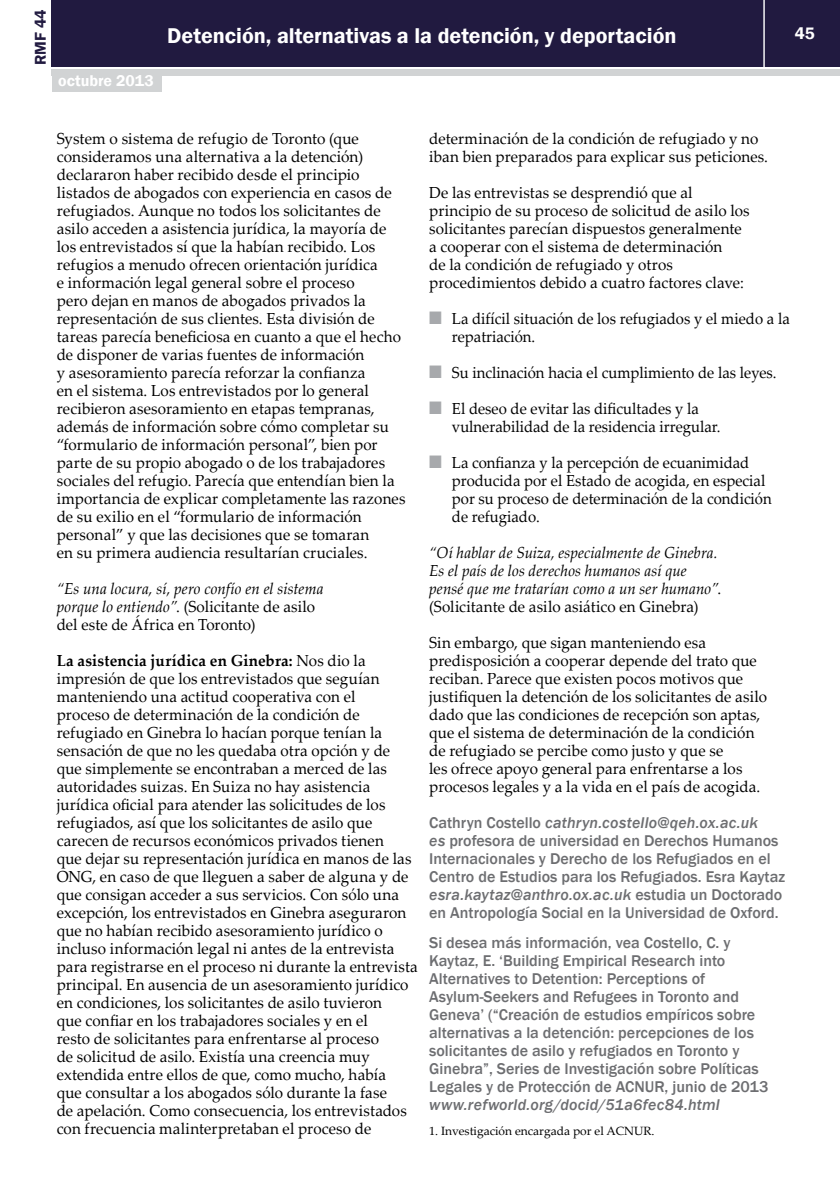
<style>
.page{position:relative;width:840px;height:1191px;background:#fff}
.page>*{position:absolute;margin:0;border:0;box-sizing:border-box;transform-origin:0 0}
.t1{font:600 22px "Franklin Gothic";color:#fff}
.t2{font:600 17px "Franklin Gothic";color:#fff}
.t3{font:16px/18px "Palatino Linotype";letter-spacing:.005em;color:#000;scale:.95 1}
.t4{font:16px/18px "Palatino Linotype";letter-spacing:.005em;color:#000;scale:.96 1}
.t5{font:500 16px/18px "Franklin Gothic";color:#6d6e71}
.t6{font:16px/18px "Palatino Linotype";letter-spacing:.005em;color:#000;scale:.93 1}
.t7{font:italic 16px/18px "Palatino Linotype";letter-spacing:.005em;color:#000;scale:.95 1}
.t8{font:italic 500 16px "Franklin Gothic";letter-spacing:.015em;color:#6d6e71}
.t9{font:600 16px "Franklin Gothic";color:#fff}
.t10{font:600 16px "Franklin Gothic";color:#211a40}
.t11{font:12px "Palatino Linotype";color:#000}
.s1{font-style:normal}
.s2{font-weight:700}
.s3{color:#a7a9ac}
.s4{font-style:italic}
</style>
<div class="page">
<div style="left:52px;top:0;width:787px;height:66px;background:#211a40"></div>
<div style="left:52px;top:69px;width:787px;height:6px;background:#d1d3d4"></div>
<hr style="left:763px;top:0;width:1px;height:68px;background:#fff">
<div style="left:52px;top:74px;width:110px;height:18px;background:#d1d3d4"></div>
<p class="t10" style="left:31px;top:65px;width:58px;rotate:-90deg">RMF 44</p>
<p class="t9" style="left:58px;top:71px;width:97px">octubre 2013</p>
<h1 class="t1" style="left:167px;top:22px;width:510px">Detención, alternativas a la detención, y deportación</h1>
<p class="t2" style="left:794px;top:23px;width:21px">45</p>
<p class="t4" style="left:57px;top:129px;width:364px">System o sistema de refugio de Toronto (que consideramos una alternativa a la detención) declararon haber recibido desde el principio listados de abogados con experiencia en casos de refugiados. Aunque no todos los solicitantes de asilo acceden a asistencia jurídica, la mayoría de los entrevistados sí que la habían recibido. Los refugios a menudo ofrecen orientación jurídica<br>e información legal general sobre el proceso<br>pero dejan en manos de abogados privados la representación de sus clientes. Esta división de tareas parecía beneficiosa en cuanto a que el hecho de disponer de varias fuentes de información<br>y asesoramiento parecía reforzar la confianza<br>en el sistema. Los entrevistados por lo general recibieron asesoramiento en etapas tempranas, además de información sobre cómo completar su “formulario de información personal”, bien por parte de su propio abogado o de los trabajadores sociales del refugio. Parecía que entendían bien la importancia de explicar completamente las razones de su exilio en el “formulario de información personal” y que las decisiones que se tomaran<br>en su primera audiencia resultarían cruciales.</p>
<p class="t7" style="left:57px;top:579px;width:282px">“Es una locura, sí, pero confío en el sistema porque lo entiendo”<span class="s1">. (Solicitante de asilo del este de África en Toronto)</span></p>
<p class="t3" style="left:57px;top:651px;width:381px"><span class="s2">La asistencia jurídica en Ginebra:</span> Nos dio la impresión de que los entrevistados que seguían manteniendo una actitud cooperativa con el<br>proceso de determinación de la condición de refugiado en Ginebra lo hacían porque tenían la sensación de que no les quedaba otra opción y de que simplemente se encontraban a merced de las autoridades suizas. En Suiza no hay asistencia jurídica oficial para atender las solicitudes de los refugiados, así que los solicitantes de asilo que carecen de recursos económicos privados tienen<br>que dejar su representación jurídica en manos de las ONG, en caso de que lleguen a saber de alguna y de que consigan acceder a sus servicios. Con sólo una excepción, los entrevistados en Ginebra aseguraron que no habían recibido asesoramiento jurídico o incluso información legal ni antes de la entrevista para registrarse en el proceso ni durante la entrevista principal. En ausencia de un asesoramiento jurídico en condiciones, los solicitantes de asilo tuvieron<br>que confiar en los trabajadores sociales y en el<br>resto de solicitantes para enfrentarse al proceso<br>de solicitud de asilo. Existía una creencia muy extendida entre ellos de que, como mucho, había<br>que consultar a los abogados sólo durante la fase<br>de apelación. Como consecuencia, los entrevistados con frecuencia malinterpretaban el proceso de</p>
<p class="t3" style="left:429px;top:129px;width:358px">determinación de la condición de refugiado y no iban bien preparados para explicar sus peticiones.</p>
<p class="t3" style="left:429px;top:183px;width:338px">De las entrevistas se desprendió que al principio de su proceso de solicitud de asilo los solicitantes parecían dispuestos generalmente a cooperar con el sistema de determinación<br>de la condición de refugiado y otros procedimientos debido a cuatro factores clave:</p>
<p class="t6" style="left:451px;top:309px;width:364px;text-indent:-23px"><span class="s3">■</span> La difícil situación de los refugiados y el miedo a la repatriación.</p>
<p class="t6" style="left:429px;top:363px;width:375px"><span class="s3">■</span> Su inclinación hacia el cumplimiento de las leyes.</p>
<p class="t6" style="left:451px;top:399px;width:290px;text-indent:-23px"><span class="s3">■</span> El deseo de evitar las dificultades y la vulnerabilidad de la residencia irregular.</p>
<p class="t6" style="left:451px;top:453px;width:345px;text-indent:-23px"><span class="s3">■</span> La confianza y la percepción de ecuanimidad producida por el Estado de acogida, en especial por su proceso de determinación de la condición de refugiado.</p>
<p class="t7" style="left:429px;top:543px;width:309px">“Oí hablar de Suiza, especialmente de Ginebra.<br>Es el país de los derechos humanos así que pensé que me tratarían como a un ser humano”<span class="s1">. (Solicitante de asilo asiático en Ginebra)</span></p>
<p class="t3" style="left:429px;top:633px;width:357px">Sin embargo, que sigan manteniendo esa predisposición a cooperar depende del trato que reciban. Parece que existen pocos motivos que justifiquen la detención de los solicitantes de asilo dado que las condiciones de recepción son aptas, que el sistema de determinación de la condición de refugiado se percibe como justo y que se<br>les ofrece apoyo general para enfrentarse a los procesos legales y a la vida en el país de acogida.</p>
<p class="t5" style="left:429px;top:814px;width:357px">Cathryn Costello <span class="s4">cathryn.costello@qeh.ox.ac.uk<br>es</span> profesora de universidad en Derechos Humanos Internacionales y Derecho de los Refugiados en el Centro de Estudios para los Refugiados. Esra Kaytaz <span class="s4">esra.kaytaz@anthro.ox.ac.uk</span> estudia un Doctorado en Antropología Social en la Universidad de Oxford.</p>
<p class="t5" style="left:429px;top:933px;width:340px">Si desea más información, vea Costello, C. y Kaytaz, E. ‘Building Empirical Research into Alternatives to Detention: Perceptions of Asylum-Seekers and Refugees in Toronto and Geneva’ (“Creación de estudios empíricos sobre alternativas a la detención: percepciones de los solicitantes de asilo y refugiados en Toronto y Ginebra”, Series de Investigación sobre Políticas Legales y de Protección de ACNUR, junio de 2013</p>
<p class="t8" style="left:429px;top:1094px;width:292px">www.refworld.org/docid/51a6fec84.html</p>
<p class="t11" style="left:429px;top:1122px;width:227px">1. Investigación encargada por el ACNUR.</p>
</div>
